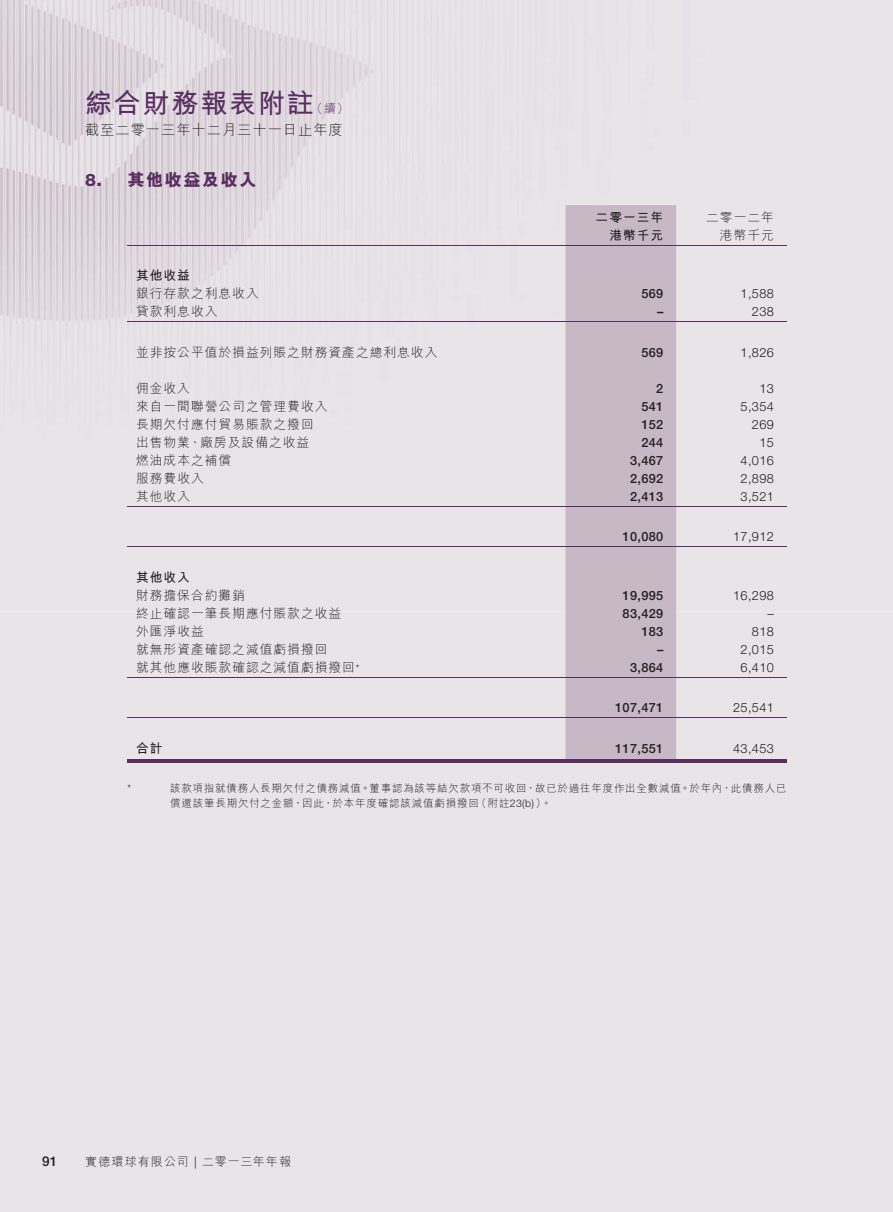
<style>
.page{position:relative;width:893px;height:1212px;background:#fff}
.page>*{position:absolute;margin:0;border:0;box-sizing:border-box;transform-origin:0 0}
.t1{font:27px "M Hei HK Bold E Ten B5 H";letter-spacing:.07em;color:#592e61}
.t2{font:17.25px "M Hei HK Xbold E Ten B5 H";letter-spacing:.08em;color:#592e61}
.t3{font:14.25px "M Hei HK Light E Ten B5 H";letter-spacing:.07em;color:#231f20}
.t4{font:500 13.5px "Helvetica Neue LT Std";color:#231f20}
.t5{font:12.75px "M Hei HK Light E Ten B5 H";letter-spacing:.08em;color:#231f20}
.t6{font:300 12.75px "Helvetica Neue LT Std";letter-spacing:.03em;color:#231f20}
.t7{font:500 12.75px "Helvetica Neue LT Std";letter-spacing:.03em;color:#231f20}
.t8{font:12.75px "M Hei HK Bold E Ten B5 H";letter-spacing:.08em;color:#231f20}
.t9{font:12px "M Hei HK Light E Ten B5 H";letter-spacing:.095em;color:#231f20}
.t10{font:12px "M Hei HK Light E Ten B5 H";color:#592e61}
.t11{font:10.5px/15px "M Hei HK Light E Ten B5 H";letter-spacing:.075em;color:#231f20}
.t12{font:300 10.5px "Helvetica Neue LT Std";color:#231f20}
.s1{font-family:"Helvetica Neue LT Std";font-weight:800}
.s2{font-family:"Helvetica Neue LT Std";font-weight:300;font-size:10.5px}
.s3{font-family:"Helvetica Neue LT Std";font-weight:300}
</style>
<div class="page">
<div style="left:0;top:611px;width:893px;height:601px;background:#e9e4e8"></div>
<img style="left:0;top:0;width:893px;height:611px">
<div style="left:566px;top:205px;width:110px;height:555px;background:#c7b8c5"></div>
<hr style="left:128px;top:245px;width:659px;height:1px;background:#592e61">
<hr style="left:128px;top:321px;width:659px;height:1px;background:#592e61">
<hr style="left:128px;top:506px;width:659px;height:1px;background:#592e61">
<hr style="left:128px;top:546px;width:659px;height:1px;background:#592e61">
<hr style="left:128px;top:677px;width:659px;height:1px;background:#592e61">
<hr style="left:128px;top:717px;width:659px;height:1px;background:#592e61">
<hr style="left:128px;top:760px;width:659px;height:3px;background:#592e61">
<h1 class="t1" style="left:85px;top:93px;width:230px">綜合財務報表附註</h1>
<p class="t10" style="left:311px;top:104px;width:40px">（續）</p>
<p class="t3" style="left:85px;top:125px;width:259px">截至二零一三年十二月三十一日止年度</p>
<h2 class="t2" style="left:85px;top:173px;width:173px"><span class="s1">8.</span> 其他收益及收入</h2>
<p class="t8" style="left:596px;top:212px;width:69px">二零一三年</p>
<p class="t5" style="left:706px;top:212px;width:69px">二零一二年</p>
<p class="t8" style="left:609px;top:230px;width:55px">港幣千元</p>
<p class="t5" style="left:720px;top:230px;width:55px">港幣千元</p>
<p class="t8" style="left:136px;top:270px;width:55px">其他收益</p>
<p class="t5" style="left:136px;top:288px;width:124px">銀行存款之利息收入</p>
<p class="t7" style="left:641px;top:289px;width:23px">569</p>
<p class="t6" style="left:741px;top:289px;width:35px">1,588</p>
<p class="t5" style="left:136px;top:306px;width:83px">貸款利息收入</p>
<p class="t7" style="left:657px;top:307px;width:8px">–</p>
<p class="t6" style="left:752px;top:307px;width:23px">238</p>
<p class="t5" style="left:136px;top:347px;width:303px">並非按公平值於損益列賬之財務資產之總利息收入</p>
<p class="t7" style="left:641px;top:347px;width:23px">569</p>
<p class="t6" style="left:741px;top:347px;width:35px">1,826</p>
<p class="t5" style="left:136px;top:383px;width:55px">佣金收入</p>
<p class="t7" style="left:656px;top:383px;width:9px">2</p>
<p class="t6" style="left:759px;top:383px;width:16px">13</p>
<p class="t5" style="left:136px;top:401px;width:193px">來自一間聯營公司之管理費收入</p>
<p class="t7" style="left:641px;top:401px;width:23px">541</p>
<p class="t6" style="left:741px;top:401px;width:35px">5,354</p>
<p class="t5" style="left:136px;top:419px;width:179px">長期欠付應付貿易賬款之撥回</p>
<p class="t7" style="left:641px;top:419px;width:23px">152</p>
<p class="t6" style="left:752px;top:419px;width:23px">269</p>
<p class="t5" style="left:136px;top:437px;width:175px">出售物業、廠房及設備之收益</p>
<p class="t7" style="left:641px;top:437px;width:23px">244</p>
<p class="t6" style="left:759px;top:437px;width:16px">15</p>
<p class="t5" style="left:136px;top:455px;width:97px">燃油成本之補償</p>
<p class="t7" style="left:630px;top:455px;width:35px">3,467</p>
<p class="t6" style="left:741px;top:455px;width:35px">4,016</p>
<p class="t5" style="left:136px;top:473px;width:69px">服務費收入</p>
<p class="t7" style="left:630px;top:473px;width:35px">2,692</p>
<p class="t6" style="left:741px;top:473px;width:35px">2,898</p>
<p class="t5" style="left:136px;top:491px;width:55px">其他收入</p>
<p class="t7" style="left:630px;top:491px;width:35px">2,413</p>
<p class="t6" style="left:741px;top:491px;width:35px">3,521</p>
<p class="t7" style="left:623px;top:532px;width:42px">10,080</p>
<p class="t6" style="left:733px;top:532px;width:42px">17,912</p>
<p class="t8" style="left:136px;top:572px;width:55px">其他收入</p>
<p class="t5" style="left:136px;top:590px;width:110px">財務擔保合約攤銷</p>
<p class="t7" style="left:623px;top:590px;width:42px">19,995</p>
<p class="t6" style="left:733px;top:590px;width:42px">16,298</p>
<p class="t5" style="left:136px;top:608px;width:207px">終止確認一筆長期應付賬款之收益</p>
<p class="t7" style="left:623px;top:608px;width:42px">83,429</p>
<p class="t6" style="left:768px;top:608px;width:8px">–</p>
<p class="t5" style="left:136px;top:626px;width:69px">外匯淨收益</p>
<p class="t7" style="left:641px;top:626px;width:23px">183</p>
<p class="t6" style="left:752px;top:626px;width:23px">818</p>
<p class="t5" style="left:136px;top:644px;width:193px">就無形資產確認之減值虧損撥回</p>
<p class="t7" style="left:657px;top:644px;width:8px">–</p>
<p class="t6" style="left:741px;top:644px;width:35px">2,015</p>
<p class="t5" style="left:136px;top:662px;width:225px">就其他應收賬款確認之減值虧損撥回<span class="s2">*</span></p>
<p class="t7" style="left:630px;top:662px;width:35px">3,864</p>
<p class="t6" style="left:741px;top:662px;width:35px">6,410</p>
<p class="t7" style="left:615px;top:703px;width:50px">107,471</p>
<p class="t6" style="left:733px;top:703px;width:42px">25,541</p>
<p class="t8" style="left:136px;top:743px;width:28px">合計</p>
<p class="t7" style="left:615px;top:743px;width:50px">117,551</p>
<p class="t6" style="left:733px;top:743px;width:42px">43,453</p>
<p class="t12" style="left:128px;top:785px;width:5px">*</p>
<p class="t11" style="left:170px;top:782px;width:618px">該款項指就債務人長期欠付之債務減值。董事認為該等結欠款項不可收回，故已於過往年度作出全數減值。於年內，此債務人已償還該筆長期欠付之金額，因此，於本年度確認該減值虧損撥回（附註<span class="s3">23(b)</span>）。</p>
<p class="t4" style="left:42px;top:1157px;width:17px">91</p>
<p class="t9" style="left:85px;top:1157px;width:208px">實德環球有限公司 <span class="s3">|</span> 二零一三年年報</p>
</div>
